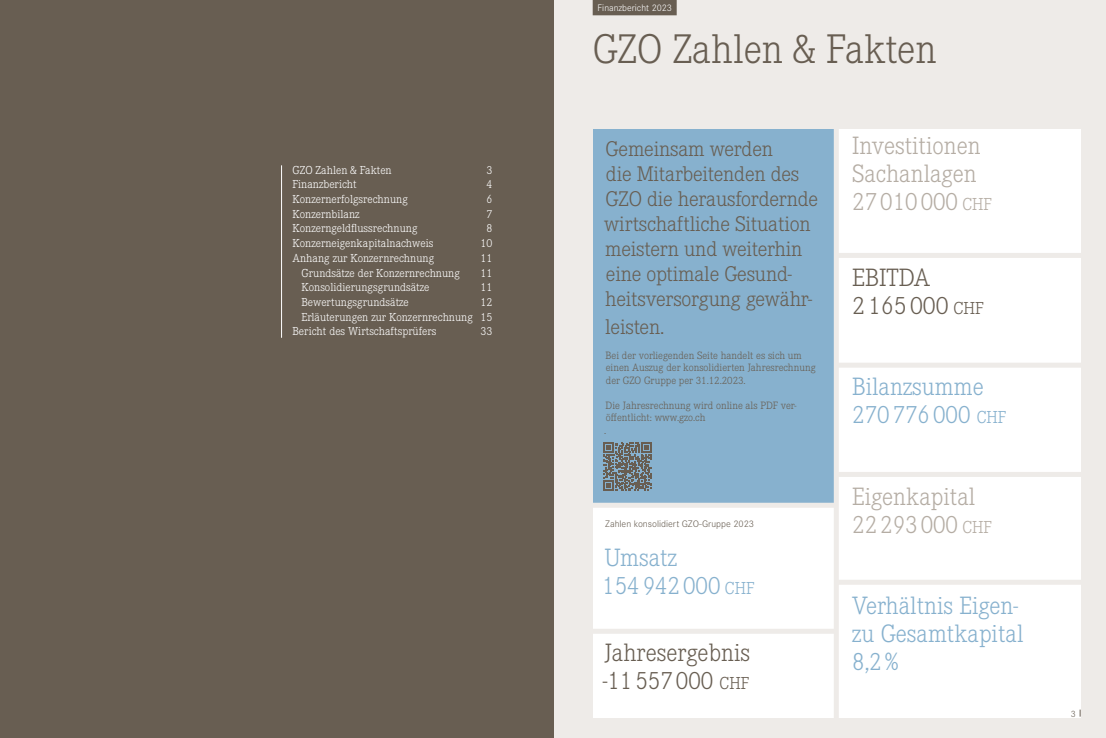
<style>
.page{position:relative;width:1106px;height:738px;background:#fff}
.page>*{position:absolute;margin:0;border:0;box-sizing:border-box;transform-origin:0 0}
.t1{font:300 42.9px "Corporate E";color:#685e52}
.t2{font:300 26px/28px "Corporate E";color:#87b1ce}
.t3{font:300 26px/28px "Corporate E";color:#b5ada4}
.t4{font:300 26px/28px "Corporate E";color:#685e52}
.t5{font:300 22px/25px "Corporate E";letter-spacing:-.01em;color:#685e52}
.t6{font:300 12px "Corporate E";color:#fff}
.t7{font:300 11px/12.5px "Corporate E";color:#685e52}
.t8{font:300 9.8px "Corporate S";color:#685e52}
.t9{font:300 9.8px "Corporate S";color:#fff}
.t10{font:300 9.5px "Corporate S";color:#685e52}
.s1{font-size:18px}
</style>
<div class="page">
<div style="left:544px;top:0;width:562px;height:737px;background:#eeebe8"></div>
<div style="left:592px;top:129px;width:488px;height:588px;background:#fff"></div>
<div style="left:592px;top:129px;width:242px;height:375px;background:#87b1ce"></div>
<div style="left:836px;top:253px;width:245px;height:5px;background:#eeebe8"></div>
<div style="left:836px;top:362px;width:245px;height:5px;background:#eeebe8"></div>
<div style="left:836px;top:471px;width:245px;height:5px;background:#eeebe8"></div>
<div style="left:836px;top:579px;width:245px;height:5px;background:#eeebe8"></div>
<div style="left:592px;top:628px;width:244px;height:5px;background:#eeebe8"></div>
<div style="left:833px;top:128px;width:5px;height:598px;background:#eeebe8"></div>
<div style="left:592px;top:502px;width:244px;height:5px;background:#eeebe8"></div>
<div style="left:592px;top:0;width:84px;height:15px;background:#685e52"></div>
<svg style="left:603px;top:442px;width:48px;height:48px"></svg>
<div style="left:0;top:0;width:553px;height:737px;background:#685e52"></div>
<hr style="left:281px;top:165px;width:1px;height:172px;background:#fff">
<p class="t6" style="left:292px;top:162px;width:101px">GZO Zahlen &amp; Fakten</p>
<p class="t6" style="left:486px;top:162px;width:7px">3</p>
<p class="t6" style="left:292px;top:177px;width:66px">Finanzbericht</p>
<p class="t6" style="left:486px;top:177px;width:7px">4</p>
<p class="t6" style="left:292px;top:191px;width:117px">Konzernerfolgsrechnung</p>
<p class="t6" style="left:486px;top:191px;width:7px">6</p>
<p class="t6" style="left:292px;top:206px;width:69px">Konzernbilanz</p>
<p class="t6" style="left:486px;top:206px;width:7px">7</p>
<p class="t6" style="left:292px;top:221px;width:126px">Konzerngeldflussrechnung</p>
<p class="t6" style="left:486px;top:221px;width:7px">8</p>
<p class="t6" style="left:292px;top:235px;width:142px">Konzerneigenkapitalnachweis</p>
<p class="t6" style="left:480px;top:235px;width:13px">10</p>
<p class="t6" style="left:292px;top:250px;width:143px">Anhang zur Konzernrechnung</p>
<p class="t6" style="left:480px;top:250px;width:13px">11</p>
<p class="t6" style="left:301px;top:265px;width:160px">Grundsätze der Konzernrechnung</p>
<p class="t6" style="left:480px;top:265px;width:13px">11</p>
<p class="t6" style="left:301px;top:280px;width:129px">Konsolidierungsgrundsätze</p>
<p class="t6" style="left:480px;top:280px;width:13px">11</p>
<p class="t6" style="left:301px;top:294px;width:109px">Bewertungsgrundsätze</p>
<p class="t6" style="left:480px;top:294px;width:13px">12</p>
<p class="t6" style="left:301px;top:309px;width:192px">Erläuterungen zur Konzernrechnung 15</p>
<p class="t6" style="left:292px;top:324px;width:145px">Bericht des Wirtschaftsprüfers</p>
<p class="t6" style="left:480px;top:324px;width:13px">33</p>
<p class="t9" style="left:597px;top:1px;width:76px">Finanzbericht 2023</p>
<h1 class="t1" style="left:592px;top:22px;width:346px">GZO Zahlen &amp; Fakten</h1>
<h3 class="t5" style="left:604px;top:135px;width:215px">Gemeinsam werden<br>die Mitarbeitenden des<br>GZO die herausfordernde wirtschaftliche Situation meistern und weiterhin eine optimale Gesund&shy;heitsversorgung gewähr-</h3>
<h3 class="t5" style="left:605px;top:313px;width:61px">leisten.</h3>
<p class="t7" style="left:605px;top:348px;width:212px">Bei der vorliegenden Seite handelt es sich um einen Auszug der konsolidierten Jahresrechnung der GZO Gruppe per 31.12.2023.</p>
<p class="t7" style="left:604px;top:398px;width:194px">Die Jahresrechnung wird online als PDF ver&shy;öffentlicht: www.gzo.ch<br>.</p>
<p class="t8" style="left:605px;top:517px;width:150px">Zahlen konsolidiert GZO-Gruppe 2023</p>
<h2 class="t2" style="left:602px;top:542px;width:153px">Umsatz<br>154 942 000 <span class="s1">CHF</span></h2>
<h2 class="t4" style="left:603px;top:637px;width:149px">Jahresergebnis -11 557 000 <span class="s1">CHF</span></h2>
<h2 class="t3" style="left:852px;top:130px;width:141px">Investitionen<br>Sachanlagen<br>27 010 000 <span class="s1">CHF</span></h2>
<h2 class="t4" style="left:852px;top:263px;width:133px">EBITDA<br>2 165 000 <span class="s1">CHF</span></h2>
<h2 class="t2" style="left:852px;top:372px;width:155px">Bilanzsumme<br>270 776 000 <span class="s1">CHF</span></h2>
<h2 class="t3" style="left:852px;top:481px;width:141px">Eigenkapital<br>22 293 000 <span class="s1">CHF</span></h2>
<h2 class="t2" style="left:852px;top:590px;width:173px">Verhältnis Eigen&shy;zu Gesamtkapital<br>8,2 %</h2>
<p class="t10" style="left:1071px;top:706px;width:6px">3</p>
</div>
